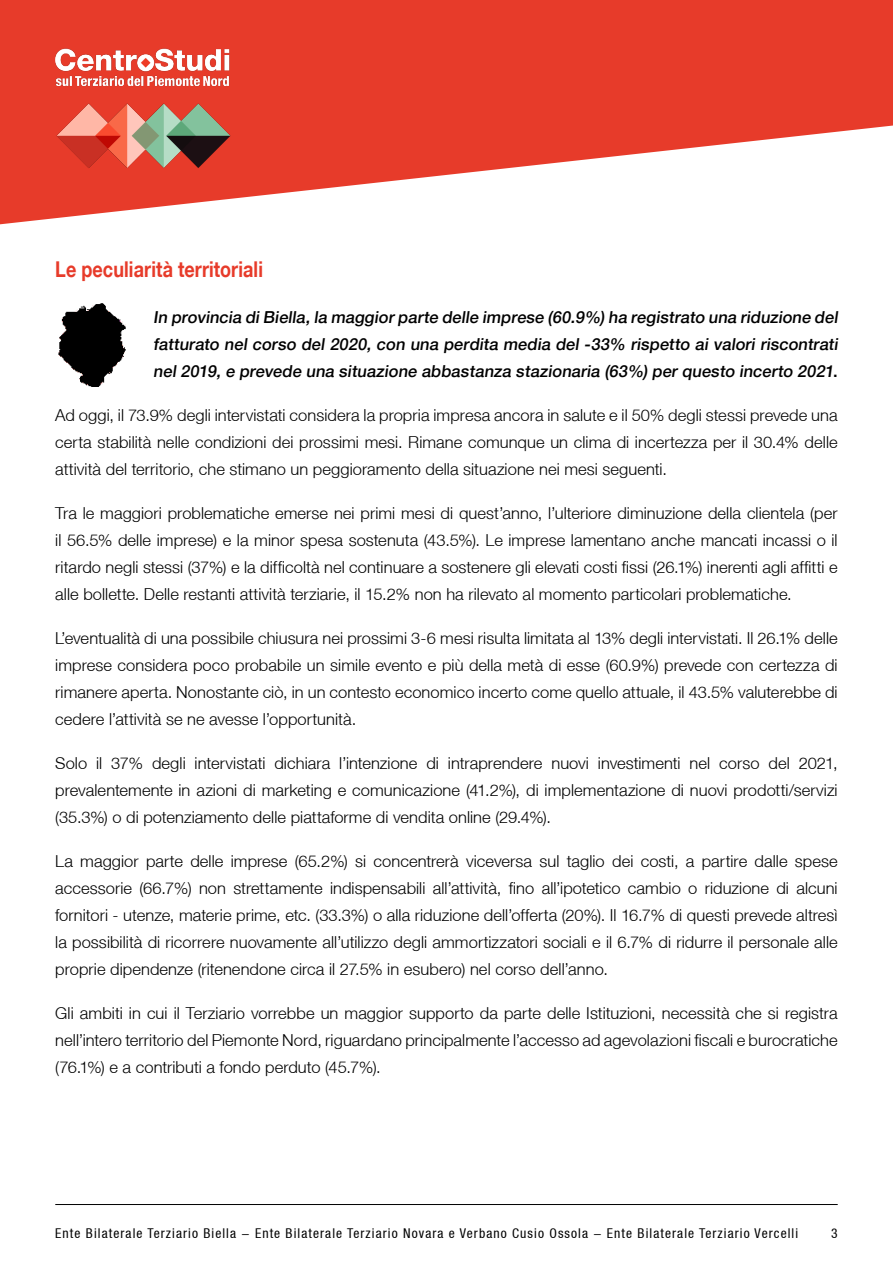
<style>
.page{position:relative;width:893px;height:1263px;background:#fff}
.page>*{position:absolute;margin:0;border:0;box-sizing:border-box;transform-origin:0 0}
.t1{font:700 21.75px "Helvetica Neue LT";letter-spacing:.005em;color:#e73b2a;scale:.83 1}
.t2{font:300 16.5px/27px "Helvetica Neue LT";letter-spacing:.005em;color:#000;text-align:justify}
.t3{font:500 16.5px/27px "Helvetica Neue LT";color:#000;text-align:justify}
.t4{font:condensed 13.5px "Helvetica Neue LT";letter-spacing:.08em;color:#000}
</style>
<div class="page">
<svg style="left:0;top:0;width:893px;height:224px;fill:#e73b2a"></svg>
<img style="left:34px;top:26px;width:214px;height:81px">
<img style="left:56px;top:101px;width:174px;height:69px">
<hr style="left:55px;top:1204px;width:783px;height:1px;background:#000">
<img style="left:58px;top:303px;width:68px;height:83px">
<p class="t1" style="left:55px;top:255px;width:252px">Le peculiarità territoriali</p>
<p class="t3" style="left:153px;top:303px;width:689px">In provincia di Biella, la maggior parte delle imprese (60.9%) ha registrato una riduzione del fatturato nel corso del 2020, con una perdita media del -33% rispetto ai valori riscontrati nel 2019, e prevede una situazione abbastanza stazionaria (63%) per questo incerto 2021.</p>
<p class="t2" style="left:55px;top:401px;width:784px">Ad oggi, il 73.9% degli intervistati considera la propria impresa ancora in salute e il 50% degli stessi prevede una certa stabilità nelle condizioni dei prossimi mesi. Rimane comunque un clima di incertezza per il 30.4% delle attività del territorio, che stimano un peggioramento della situazione nei mesi seguenti.</p>
<p class="t2" style="left:55px;top:499px;width:784px">Tra le maggiori problematiche emerse nei primi mesi di quest’anno, l’ulteriore diminuzione della clientela (per il 56.5% delle imprese) e la minor spesa sostenuta (43.5%). Le imprese lamentano anche mancati incassi o il ritardo negli stessi (37%) e la difficoltà nel continuare a sostenere gli elevati costi fissi (26.1%) inerenti agli affitti e alle bollette. Delle restanti attività terziarie, il 15.2% non ha rilevato al momento particolari problematiche.</p>
<p class="t2" style="left:55px;top:624px;width:784px">L’eventualità di una possibile chiusura nei prossimi 3-6 mesi risulta limitata al 13% degli intervistati. Il 26.1% delle imprese considera poco probabile un simile evento e più della metà di esse (60.9%) prevede con certezza di rimanere aperta. Nonostante ciò, in un contesto economico incerto come quello attuale, il 43.5% valuterebbe di cedere l’attività se ne avesse l’opportunità.</p>
<p class="t2" style="left:55px;top:749px;width:784px">Solo il 37% degli intervistati dichiara l’intenzione di intraprendere nuovi investimenti nel corso del 2021, prevalentemente in azioni di marketing e comunicazione (41.2%), di implementazione di nuovi prodotti/servizi (35.3%) o di potenziamento delle piattaforme di vendita online (29.4%).</p>
<p class="t2" style="left:55px;top:847px;width:784px">La maggior parte delle imprese (65.2%) si concentrerà viceversa sul taglio dei costi, a partire dalle spese accessorie (66.7%) non strettamente indispensabili all’attività, fino all’ipotetico cambio o riduzione di alcuni fornitori - utenze, materie prime, etc. (33.3%) o alla riduzione dell’offerta (20%). Il 16.7% di questi prevede altresì la possibilità di ricorrere nuovamente all’utilizzo degli ammortizzatori sociali e il 6.7% di ridurre il personale alle proprie dipendenze (ritenendone circa il 27.5% in esubero) nel corso dell’anno.</p>
<p class="t2" style="left:55px;top:999px;width:784px">Gli ambiti in cui il Terziario vorrebbe un maggior supporto da parte delle Istituzioni, necessità che si registra nell’intero territorio del Piemonte Nord, riguardano principalmente l’accesso ad agevolazioni fiscali e burocratiche (76.1%) e a contributi a fondo perduto (45.7%).</p>
<p class="t4" style="left:55px;top:1226px;width:744px">Ente Bilaterale Terziario Biella - Ente Bilaterale Terziario Novara e Verbano Cusio Ossola - Ente Bilaterale Terziario Vercelli</p>
<p class="t4" style="left:831px;top:1226px;width:8px">3</p>
</div>
